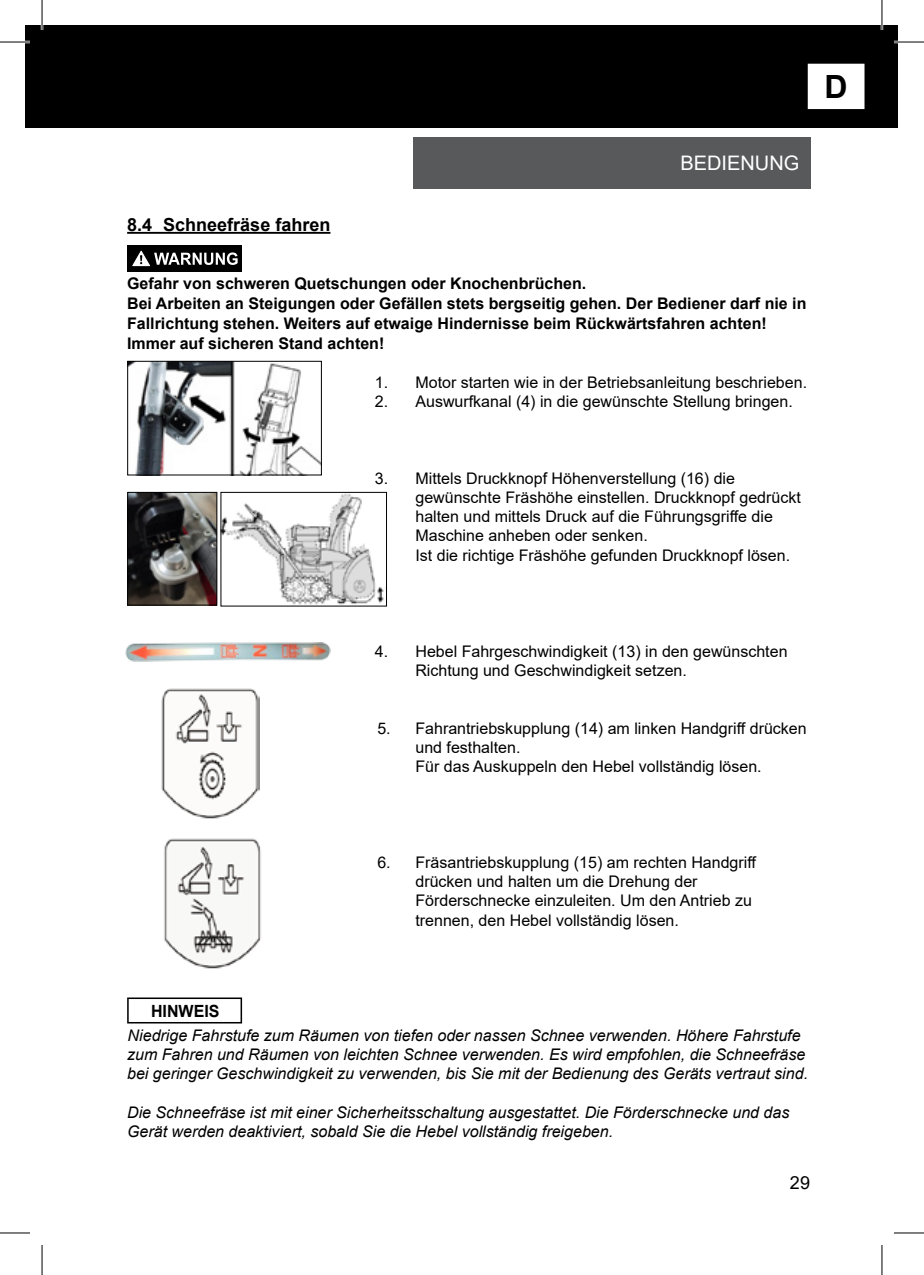
<style>
.page{position:relative;width:924px;height:1275px;background:#fff}
.page>*{position:absolute;margin:0;border:0;box-sizing:border-box;transform-origin:0 0}
.t1{font:700 32px "Arial";color:#000}
.t2{font:20px "Arial";color:#fff}
.t3{font:700 18px "Arial";color:#000}
.t4{font:18px "Arial";color:#000}
.t5{font:700 16.8px "Arial";color:#000;scale:.95 1}
.t6{font:16px/19.2px "Arial";color:#000}
.t7{font:italic 16px/19.2px "Arial";color:#000}
.t8{font:700 16px/19.8px "Arial";color:#000}
</style>
<div class="page">
<div style="left:25px;top:25px;width:872px;height:103px;background:#000"></div>
<div style="left:808px;top:65px;width:55px;height:43px;background:#fff"></div>
<div style="left:807px;top:64px;width:57px;height:45px;border:2px solid #fff"></div>
<div style="left:413px;top:137px;width:397px;height:51px;background:#58595b"></div>
<hr style="left:127px;top:232px;width:203px;height:2px;background:#000">
<div style="left:127px;top:245px;width:115px;height:26px;background:#000"></div>
<svg style="left:131px;top:250px;width:106px;height:17px"></svg>
<svg style="left:127px;top:997px;width:115px;height:26px"></svg>
<img style="left:161px;top:688px;width:98px;height:131px">
<img style="left:164px;top:838px;width:97px;height:131px">
<img style="left:129px;top:494px;width:86px;height:109px">
<div style="left:127px;top:492px;width:90px;height:113px;border:1px solid #000"></div>
<img style="left:129px;top:363px;width:191px;height:110px">
<div style="left:127px;top:361px;width:195px;height:114px;border:1px solid #000"></div>
<img style="left:126px;top:643px;width:205px;height:19px">
<img style="left:222px;top:494px;width:162px;height:110px">
<div style="left:220px;top:492px;width:167px;height:114px;border:1px solid #000"></div>
<hr style="left:0;top:41px;width:30px;height:2px;background:#fff">
<hr style="left:893px;top:41px;width:30px;height:2px;background:#fff">
<hr style="left:41px;top:0;width:2px;height:30px;background:#fff">
<hr style="left:880px;top:0;width:2px;height:30px;background:#fff">
<hr style="left:0;top:42px;width:30px;height:1px;background:#000">
<hr style="left:893px;top:42px;width:30px;height:1px;background:#000">
<hr style="left:0;top:1232px;width:30px;height:1px;background:#000">
<hr style="left:893px;top:1232px;width:30px;height:1px;background:#000">
<hr style="left:42px;top:0;width:1px;height:30px;background:#000">
<hr style="left:42px;top:1245px;width:1px;height:30px;background:#000">
<hr style="left:881px;top:0;width:1px;height:30px;background:#000">
<hr style="left:881px;top:1245px;width:1px;height:30px;background:#000">
<h1 class="t1" style="left:824px;top:64px;width:25px">D</h1>
<p class="t3" style="left:127px;top:212px;width:205px">8.4 Schneefräse fahren</p>
<p class="t2" style="left:680px;top:149px;width:120px">BEDIENUNG</p>
<p class="t8" style="left:127px;top:274px;width:680px">Gefahr von schweren Quetschungen oder Knochenbrüchen.<br>Bei Arbeiten an Steigungen oder Gefällen stets bergseitig gehen. Der Bediener darf nie in Fallrichtung stehen. Weiters auf etwaige Hindernisse beim Rückwärtsfahren achten!<br>Immer auf sicheren Stand achten!</p>
<p class="t6" style="left:375px;top:372px;width:433px">1. Motor starten wie in der Betriebsanleitung beschrieben.</p>
<p class="t6" style="left:375px;top:392px;width:419px">2. Auswurfkanal (4) in die gewünschte Stellung bringen.</p>
<p class="t6" style="left:415px;top:468px;width:387px;text-indent:-41px">3. Mittels Druckknopf Höhenverstellung (16) die gewünschte Fräshöhe einstellen. Druckknopf gedrückt halten und mittels Druck auf die Führungsgriffe die Maschine anheben oder senken.<br>Ist die richtige Fräshöhe gefunden Druckknopf lösen.</p>
<p class="t6" style="left:415px;top:641px;width:373px;text-indent:-41px">4. Hebel Fahrgeschwindigkeit (13) in den gewünschten<br>Richtung und Geschwindigkeit setzen.</p>
<p class="t6" style="left:415px;top:718px;width:392px;text-indent:-38px">5. Fahrantriebskupplung (14) am linken Handgriff drücken und festhalten.<br>Für das Auskuppeln den Hebel vollständig lösen.</p>
<p class="t5" style="left:151px;top:1000px;width:74px">HINWEIS</p>
<p class="t6" style="left:415px;top:852px;width:342px;text-indent:-38px">6. Fräsantriebskupplung (15) am rechten Handgriff drücken und halten um die Drehung der Förderschnecke einzuleiten. Um den Antrieb zu trennen, den Hebel vollständig lösen.</p>
<p class="t7" style="left:127px;top:1025px;width:682px">Niedrige Fahrstufe zum Räumen von tiefen oder nassen Schnee verwenden. Höhere Fahrstufe zum Fahren und Räumen von leichten Schnee verwenden. Es wird empfohlen, die Schneefräse bei geringer Geschwindigkeit zu verwenden, bis Sie mit der Bedienung des Geräts vertraut sind.</p>
<p class="t7" style="left:127px;top:1102px;width:663px">Die Schneefräse ist mit einer Sicherheitsschaltung ausgestattet. Die Förderschnecke und das<br>Gerät werden deaktiviert, sobald Sie die Hebel vollständig freigeben.</p>
<p class="t4" style="left:789px;top:1170px;width:22px">29</p>
</div>
